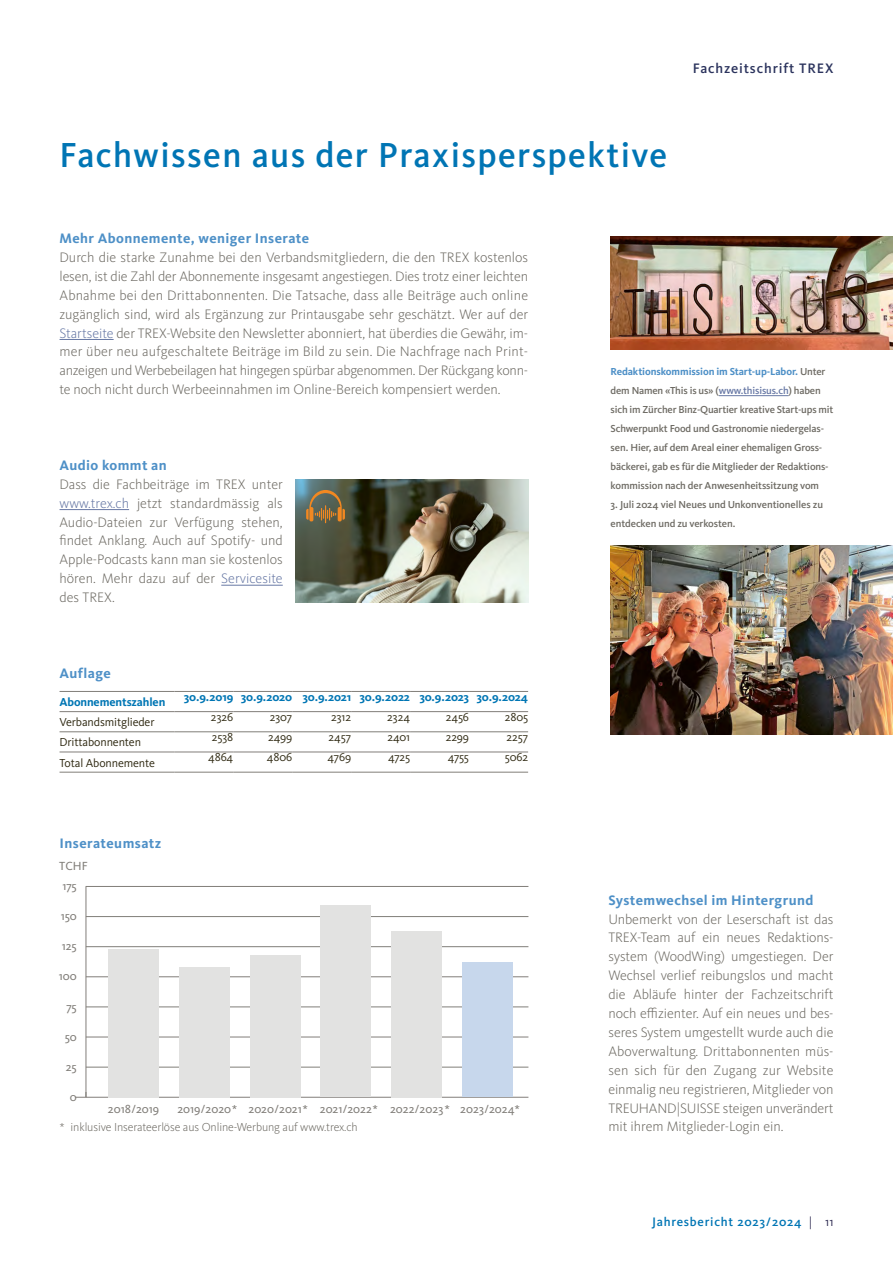
<style>
.page{position:relative;width:893px;height:1263px;background:#fff}
.page>*{position:absolute;margin:0;border:0;box-sizing:border-box;transform-origin:0 0}
._02_Haupttitel{font:500 36px "Kievit Pro";letter-spacing:.04em;color:#0075b4}
._04_Grundtext{font:300 14.25px/18.9px "Kievit Pro";letter-spacing:-.005em;color:#6d6a63;text-align:justify}
._05_Zwischentitel{font:700 14.25px "Kievit Pro";letter-spacing:.03em;color:#4e90c7}
.t1{font:500 14.25px "Kievit Pro";letter-spacing:.06em;color:#2b335d}
.t2{font:500 12.75px "Kievit Pro";letter-spacing:.06em;color:#0075b4}
.t3{font:12.15px "Kievit Pro";color:#817e79}
._07_Tabelle_GT{font:12px "Kievit Pro";letter-spacing:-.01em;color:#2f2912}
._07_Tabelle_GT-2{font:700 12px "Kievit Pro";letter-spacing:-.01em;color:#0076b4}
.t4{font:300 12px "Kievit Pro";letter-spacing:-.01em;color:#6d6a63}
._06_Bildlegende{font:500 10.5px/18.9px "Kievit Pro";letter-spacing:-.01em;color:#6d6a63}
.s1{color:#6778a5}
.s2{font-size:12px}
.s3{font-weight:700;color:#4e90c7}
.s4{font-weight:400;color:#312d54}
</style>
<div class="page">
<hr style="left:60px;top:339px;width:54px;height:1px;background:#6778a5">
<hr style="left:60px;top:509px;width:69px;height:1px;background:#6778a5">
<hr style="left:221px;top:585px;width:62px;height:1px;background:#6778a5">
<hr style="left:719px;top:395px;width:70px;height:1px;background:#6778a5">
<hr style="left:60px;top:691px;width:114px;height:1px;background:#817e79">
<hr style="left:174px;top:691px;width:59px;height:1px;background:#817e79">
<hr style="left:233px;top:691px;width:59px;height:1px;background:#817e79">
<hr style="left:292px;top:691px;width:59px;height:1px;background:#817e79">
<hr style="left:351px;top:691px;width:59px;height:1px;background:#817e79">
<hr style="left:410px;top:691px;width:59px;height:1px;background:#817e79">
<hr style="left:469px;top:691px;width:59px;height:1px;background:#817e79">
<hr style="left:60px;top:711px;width:114px;height:1px;background:#817e79">
<hr style="left:174px;top:711px;width:59px;height:1px;background:#817e79">
<hr style="left:233px;top:711px;width:59px;height:1px;background:#817e79">
<hr style="left:292px;top:711px;width:59px;height:1px;background:#817e79">
<hr style="left:351px;top:711px;width:59px;height:1px;background:#817e79">
<hr style="left:410px;top:711px;width:59px;height:1px;background:#817e79">
<hr style="left:469px;top:711px;width:59px;height:1px;background:#817e79">
<hr style="left:60px;top:731px;width:114px;height:1px;background:#817e79">
<hr style="left:174px;top:731px;width:59px;height:1px;background:#817e79">
<hr style="left:233px;top:731px;width:59px;height:1px;background:#817e79">
<hr style="left:292px;top:731px;width:59px;height:1px;background:#817e79">
<hr style="left:351px;top:731px;width:59px;height:1px;background:#817e79">
<hr style="left:410px;top:731px;width:59px;height:1px;background:#817e79">
<hr style="left:469px;top:731px;width:59px;height:1px;background:#817e79">
<hr style="left:60px;top:752px;width:114px;height:1px;background:#817e79">
<hr style="left:174px;top:752px;width:59px;height:1px;background:#817e79">
<hr style="left:233px;top:752px;width:59px;height:1px;background:#817e79">
<hr style="left:292px;top:752px;width:59px;height:1px;background:#817e79">
<hr style="left:351px;top:752px;width:59px;height:1px;background:#817e79">
<hr style="left:410px;top:752px;width:59px;height:1px;background:#817e79">
<hr style="left:469px;top:752px;width:59px;height:1px;background:#817e79">
<hr style="left:60px;top:772px;width:114px;height:1px;background:#817e79">
<hr style="left:174px;top:772px;width:59px;height:1px;background:#817e79">
<hr style="left:233px;top:772px;width:59px;height:1px;background:#817e79">
<hr style="left:292px;top:772px;width:59px;height:1px;background:#817e79">
<hr style="left:351px;top:772px;width:59px;height:1px;background:#817e79">
<hr style="left:410px;top:772px;width:59px;height:1px;background:#817e79">
<hr style="left:469px;top:772px;width:59px;height:1px;background:#817e79">
<img style="left:296px;top:479px;width:232px;height:123px">
<svg style="left:306px;top:490px;width:39px;height:33px"></svg>
<hr style="left:86px;top:1097px;width:442px;height:1px;background:#817e79">
<hr style="left:86px;top:886px;width:1px;height:211px;background:#817e79">
<svg style="left:75px;top:1092px;width:12px;height:6px"></svg>
<hr style="left:86px;top:1067px;width:442px;height:1px;background:#817e79">
<hr style="left:86px;top:1037px;width:442px;height:1px;background:#817e79">
<hr style="left:86px;top:1007px;width:442px;height:1px;background:#817e79">
<hr style="left:86px;top:976px;width:442px;height:1px;background:#817e79">
<hr style="left:86px;top:946px;width:442px;height:1px;background:#817e79">
<hr style="left:86px;top:916px;width:442px;height:1px;background:#817e79">
<hr style="left:86px;top:886px;width:442px;height:1px;background:#817e79">
<div style="left:108px;top:949px;width:51px;height:148px;background:#e2e2e1"></div>
<div style="left:179px;top:967px;width:51px;height:130px;background:#e2e2e1"></div>
<div style="left:250px;top:955px;width:51px;height:142px;background:#e2e2e1"></div>
<div style="left:320px;top:906px;width:51px;height:191px;background:#e2e2e1"></div>
<div style="left:391px;top:931px;width:51px;height:166px;background:#e2e2e1"></div>
<div style="left:462px;top:962px;width:51px;height:135px;background:#c7d7ec"></div>
<img style="left:611px;top:545px;width:282px;height:189px">
<img style="left:611px;top:236px;width:282px;height:114px">
<p class="_02_Haupttitel" style="left:60px;top:134px;width:609px">Fachwissen aus der Praxisperspektive</p>
<p class="t1" style="left:693px;top:60px;width:142px">Fachzeitschrift TREX</p>
<p class="_05_Zwischentitel" style="left:60px;top:230px;width:251px">Mehr Abonnemente, weniger Inserate</p>
<p class="_04_Grundtext" style="left:60px;top:248px;width:470px">Durch die starke Zunahme bei den Verbandsmitgliedern, die den TREX kostenlos lesen, ist die Zahl der Abonnemente insgesamt angestiegen. Dies trotz einer leichten Abnahme bei den Drittabonnenten. Die Tatsache, dass alle Beiträge auch online zugänglich sind, wird als Ergänzung zur Printausgabe sehr geschätzt. Wer auf der <span class="s1">Startseite</span> der TREX-Website den Newsletter abonniert, hat überdies die Gewähr, im&shy;mer über neu aufgeschaltete Beiträge im Bild zu sein. Die Nachfrage nach Print&shy;anzeigen und Werbebeilagen hat hingegen spürbar abgenommen. Der Rückgang konn&shy;te noch nicht durch Werbeeinnahmen im Online-Bereich kompensiert werden.</p>
<p class="_05_Zwischentitel" style="left:60px;top:457px;width:109px">Audio kommt an</p>
<p class="_04_Grundtext" style="left:60px;top:474px;width:225px">Dass die Fachbeiträge im TREX unter <span class="s1">www.trex.ch</span> jetzt standardmässig als Audio--Dateien zur Verfügung stehen, findet Anklang. Auch auf Spotify- und Apple-Podcasts kann man sie kostenlos hören. Mehr dazu auf der <span class="s1">Servicesite </span>des TREX.</p>
<p class="_05_Zwischentitel" style="left:60px;top:664px;width:53px">Auflage</p>
<p class="_07_Tabelle_GT-2" style="left:60px;top:695px;width:107px">Abonnementszahlen</p>
<p class="_07_Tabelle_GT-2" style="left:184px;top:690px;width:51px">30.9.2019</p>
<p class="_07_Tabelle_GT-2" style="left:241px;top:690px;width:53px">30.9.2020</p>
<p class="_07_Tabelle_GT-2" style="left:302px;top:690px;width:50px">30.9.2021</p>
<p class="_07_Tabelle_GT-2" style="left:360px;top:690px;width:52px">30.9.2022</p>
<p class="_07_Tabelle_GT-2" style="left:419px;top:690px;width:51px">30.9.2023</p>
<p class="_07_Tabelle_GT-2" style="left:476px;top:690px;width:53px">30.9.2024</p>
<p class="_07_Tabelle_GT" style="left:60px;top:715px;width:96px">Verbandsmitglieder</p>
<p class="_07_Tabelle_GT" style="left:211px;top:710px;width:24px">2326</p>
<p class="_07_Tabelle_GT" style="left:270px;top:710px;width:24px">2307</p>
<p class="_07_Tabelle_GT" style="left:331px;top:710px;width:21px">2312</p>
<p class="_07_Tabelle_GT" style="left:387px;top:710px;width:24px">2324</p>
<p class="_07_Tabelle_GT" style="left:446px;top:710px;width:25px">2456</p>
<p class="_07_Tabelle_GT" style="left:505px;top:710px;width:25px">2805</p>
<p class="_07_Tabelle_GT" style="left:60px;top:735px;width:83px">Drittabonnenten</p>
<p class="_07_Tabelle_GT" style="left:212px;top:730px;width:23px">2538</p>
<p class="_07_Tabelle_GT" style="left:268px;top:730px;width:26px">2499</p>
<p class="_07_Tabelle_GT" style="left:329px;top:730px;width:24px">2457</p>
<p class="_07_Tabelle_GT" style="left:387px;top:730px;width:24px">2401</p>
<p class="_07_Tabelle_GT" style="left:446px;top:730px;width:25px">2299</p>
<p class="_07_Tabelle_GT" style="left:507px;top:730px;width:23px">2257</p>
<p class="_07_Tabelle_GT" style="left:60px;top:755px;width:97px">Total Abonnemente</p>
<p class="_07_Tabelle_GT" style="left:208px;top:750px;width:27px">4864</p>
<p class="_07_Tabelle_GT" style="left:267px;top:750px;width:27px">4806</p>
<p class="_07_Tabelle_GT" style="left:327px;top:750px;width:25px">4769</p>
<p class="_07_Tabelle_GT" style="left:388px;top:750px;width:24px">4725</p>
<p class="_07_Tabelle_GT" style="left:448px;top:750px;width:23px">4755</p>
<p class="_07_Tabelle_GT" style="left:505px;top:750px;width:25px">5062</p>
<p class="_05_Zwischentitel" style="left:60px;top:835px;width:103px">Inserateumsatz</p>
<p class="t3" style="left:59px;top:858px;width:30px">TCHF</p>
<p class="t3" style="left:63px;top:879px;width:16px">175</p>
<p class="t3" style="left:61px;top:909px;width:18px">150</p>
<p class="t3" style="left:62px;top:939px;width:16px">125</p>
<p class="t3" style="left:59px;top:969px;width:19px">100</p>
<p class="t3" style="left:67px;top:999px;width:12px">75</p>
<p class="t3" style="left:65px;top:1029px;width:14px">50</p>
<p class="t3" style="left:66px;top:1059px;width:12px">25</p>
<p class="t3" style="left:70px;top:1089px;width:8px">0</p>
<p class="t3" style="left:108px;top:1101px;width:53px">2018/2019</p>
<p class="t3" style="left:177px;top:1101px;width:62px">2019/2020<span class="s2">*</span></p>
<p class="t3" style="left:248px;top:1101px;width:61px">2020/2021<span class="s2">*</span></p>
<p class="t3" style="left:320px;top:1101px;width:60px">2021/2022<span class="s2">*</span></p>
<p class="t3" style="left:390px;top:1101px;width:61px">2022/2023<span class="s2">*</span></p>
<p class="t3" style="left:460px;top:1101px;width:61px">2023/2024<span class="s2">*</span></p>
<p class="t4" style="left:60px;top:1120px;width:300px">* inklusive Inserateerlöse aus Online-Werbung auf www.trex.ch</p>
<p class="_06_Bildlegende" style="left:611px;top:362px;width:224px"><span class="s3">Redaktionskommission im Start-up-Labor.</span> Unter dem Namen «This is us» (<span class="s1">www.thisisus.ch</span>) haben sich im Zürcher Binz-Quartier kreative Start-ups mit Schwerpunkt Food und Gastronomie niedergelas&shy;sen. Hier, auf dem Areal einer ehemaligen Gross&shy;bäckerei, gab es für die Mitglieder der Redaktions&shy;kommission nach der Anwesenheitssitzung vom</p>
<p class="_06_Bildlegende" style="left:611px;top:495px;width:214px">3. Juli 2024 viel Neues und Unkonventionelles zu entdecken und zu verkosten.</p>
<p class="_05_Zwischentitel" style="left:608px;top:891px;width:206px">Systemwechsel im Hintergrund</p>
<p class="_04_Grundtext" style="left:608px;top:909px;width:227px">Unbemerkt von der Leserschaft ist das TREX-Team auf ein neues Redaktions&shy;system (WoodWing) umgestiegen. Der Wechsel verlief reibungslos und macht die Abläufe hinter der Fachzeitschrift noch effizienter. Auf ein neues und bes&shy;seres System umgestellt wurde auch die Aboverwaltung. Drittabonnenten müs&shy;sen sich für den Zugang zur Website einmalig neu registrieren, Mitglieder von TREUHAND|SUISSE steigen unverändert mit ihrem Mitglieder-Login ein.</p>
<p class="t2" style="left:652px;top:1214px;width:183px">Jahresbericht 2023/2024 <span class="s4">| 11</span></p>
</div>
